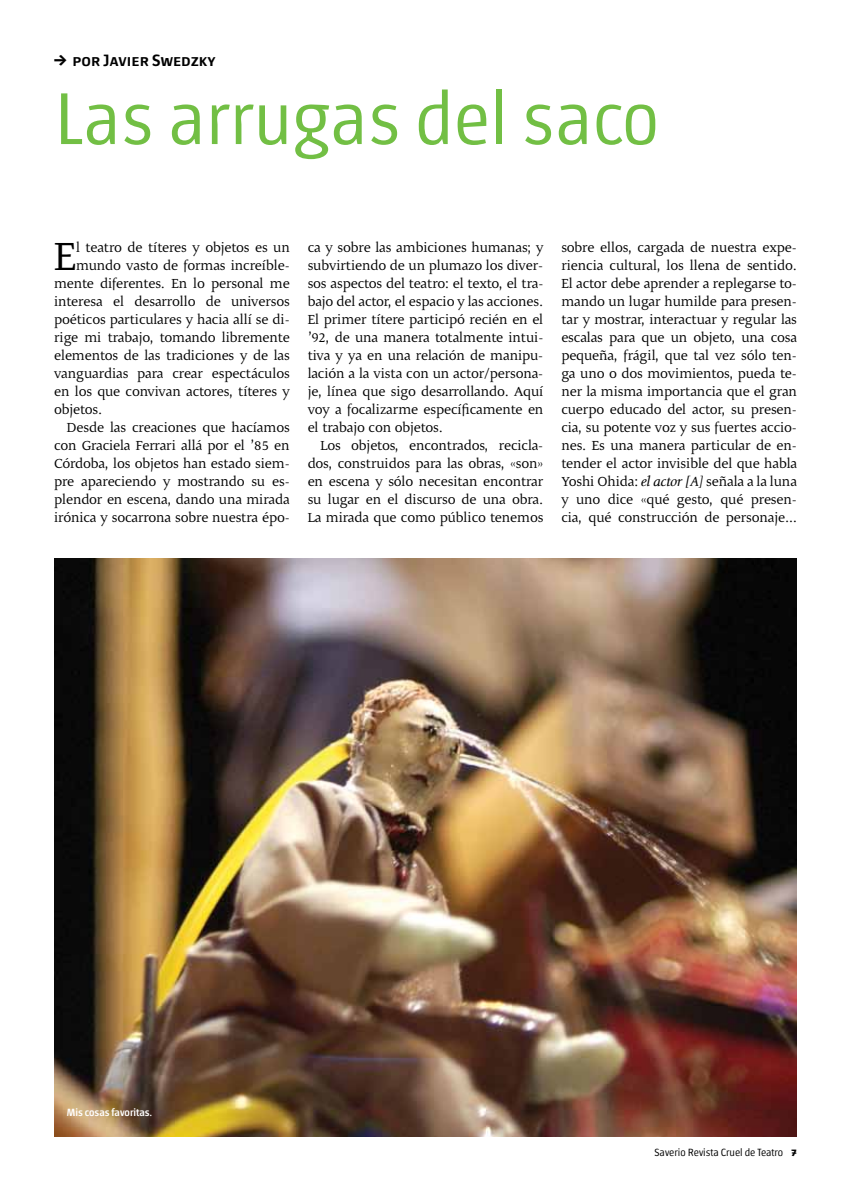
<style>
.page{position:relative;width:851px;height:1191px;background:#fff}
.page>*{position:absolute;margin:0;border:0;box-sizing:border-box;transform-origin:0 0}
.t1{font:300 73.5px "Chaco";color:#72bf44}
.t2{font:44.85px "Malena";color:#000}
.t3{font:500 16.5px "Chaco";letter-spacing:.01em;color:#000}
.t4{font:15px/18px "Malena";color:#000;text-align:justify}
.t5{font:15px "Malena";letter-spacing:-.02em;color:#000}
.t6{font:300 10.5px "Chaco";color:#000}
.t7{font:500 10.5px "Chaco";color:#fff}
.s1{font-style:italic}
.s2{font-weight:700}
</style>
<div class="page">
<img style="left:54px;top:558px;width:742px;height:579px">
<p class="t3" style="left:72px;top:53px;width:145px">por Javier Swedzky</p>
<h1 class="t1" style="left:54px;top:85px;width:606px">Las arrugas del saco</h1>
<h2 class="t2" style="left:54px;top:232px;width:23px">E</h2>
<p class="t4" style="left:76px;top:239px;width:215px">l teatro de títeres y objetos es un</p>
<p class="t4" style="left:76px;top:257px;width:215px">mundo vasto de formas increíble-</p>
<p class="t4" style="left:54px;top:275px;width:237px">mente diferentes. En lo personal me</p>
<p class="t4" style="left:54px;top:293px;width:237px">interesa el desarrollo de universos</p>
<p class="t4" style="left:54px;top:311px;width:237px">poéticos particulares y hacia allí se di-</p>
<p class="t4" style="left:54px;top:329px;width:237px">rige mi trabajo, tomando libremente</p>
<p class="t4" style="left:54px;top:347px;width:237px">elementos de las tradiciones y de las</p>
<p class="t4" style="left:54px;top:365px;width:237px">vanguardias para crear espectáculos</p>
<p class="t4" style="left:54px;top:383px;width:236px">en los que convivan actores, títeres y</p>
<p class="t4" style="left:54px;top:401px;width:50px">objetos.</p>
<p class="t4" style="left:67px;top:419px;width:224px">Desde las creaciones que hacíamos</p>
<p class="t5" style="left:54px;top:437px;width:237px">con Graciela Ferrari allá por el ’85 en</p>
<p class="t4" style="left:54px;top:455px;width:237px">Córdoba, los objetos han estado siem-</p>
<p class="t4" style="left:54px;top:473px;width:237px">pre apareciendo y mostrando su es-</p>
<p class="t4" style="left:54px;top:491px;width:237px">plendor en escena, dando una mirada</p>
<p class="t5" style="left:54px;top:509px;width:237px">irónica y socarrona sobre nuestra épo-</p>
<p class="t4" style="left:307px;top:239px;width:237px">ca y sobre las ambiciones humanas; y subvirtiendo de un plumazo los diver&shy;sos aspectos del teatro: el texto, el tra&shy;bajo del actor, el espacio y las acciones.<br>El primer títere participó recién en el ’92, de una manera totalmente intui&shy;tiva y ya en una relación de manipu&shy;lación a la vista con un actor/persona&shy;je, línea que sigo desarrollando. Aquí voy a focalizarme específicamente en el trabajo con objetos.</p>
<p class="t4" style="left:307px;top:437px;width:237px;text-indent:13px">Los objetos, encontrados, recicla&shy;dos, construidos para las obras, «son» en escena y sólo necesitan encontrar su lugar en el discurso de una obra.<br>La mirada que como público tenemos</p>
<p class="t4" style="left:561px;top:239px;width:237px">sobre ellos, cargada de nuestra expe&shy;riencia cultural, los llena de sentido.<br>El actor debe aprender a replegarse to&shy;mando un lugar humilde para presen&shy;tar y mostrar, interactuar y regular las escalas para que un objeto, una cosa pequeña, frágil, que tal vez sólo ten&shy;ga uno o dos movimientos, pueda te&shy;ner la misma importancia que el gran cuerpo educado del actor, su presen&shy;cia, su potente voz y sus fuertes accio&shy;nes. Es una manera particular de en&shy;tender el actor invisible del que habla Yoshi Ohida: <span class="s1">el actor [A]</span> señala a la luna y uno dice «qué gesto, qué presen&shy;cia, qué construcción de personaje…</p>
<p class="t7" style="left:67px;top:1108px;width:86px">Mis cosas favoritas.</p>
<p class="t6" style="left:654px;top:1147px;width:144px">Saverio Revista Cruel de Teatro <span class="s2">7</span></p>
</div>
